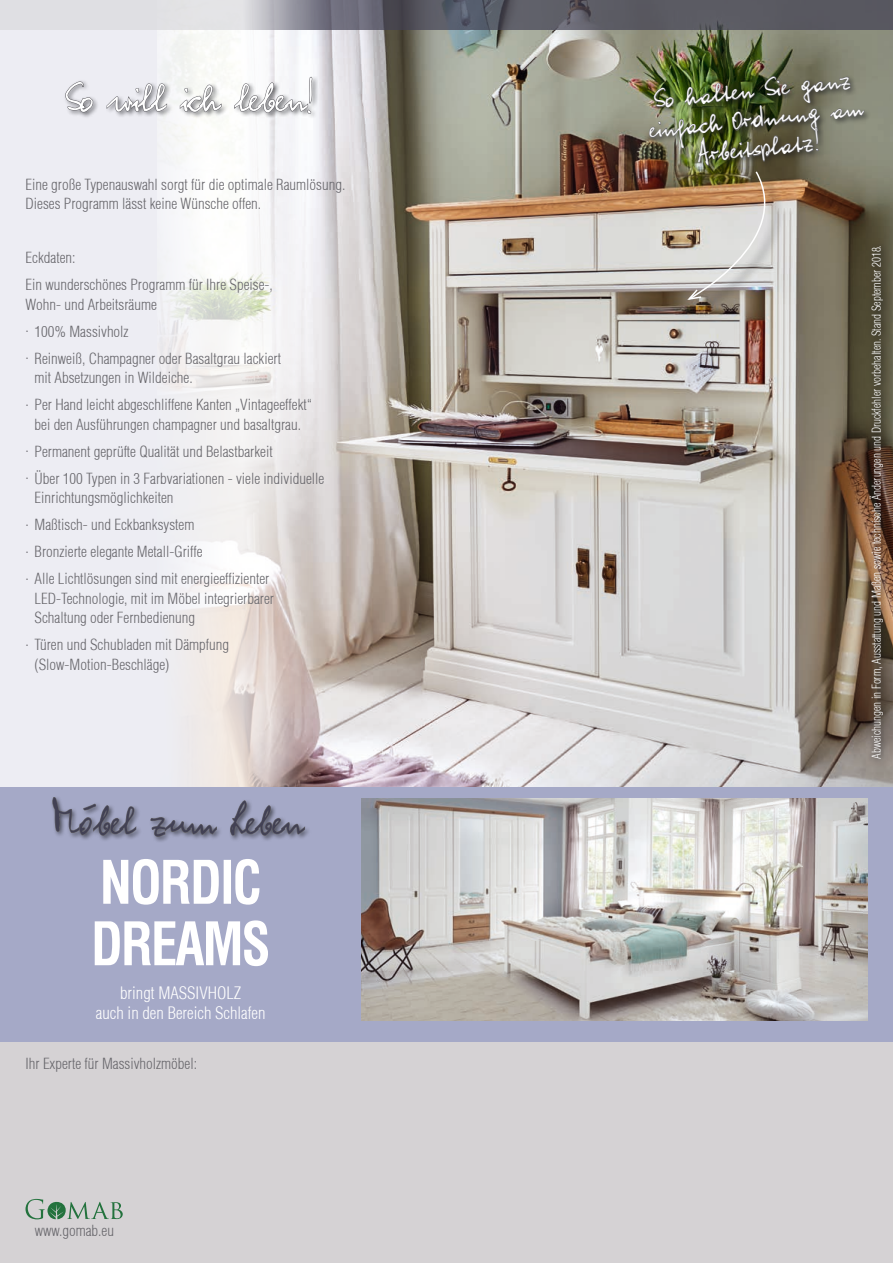
<style>
.page{position:relative;width:893px;height:1263px;background:#fff}
.page>*{position:absolute;margin:0;border:0;box-sizing:border-box;transform-origin:0 0}
.t1{font:63.15px "WIP Money Maker";letter-spacing:-.03em;color:#fff;scale:.89 1}
.t2{font:63.15px "WIP Money Maker";letter-spacing:-.03em;color:#424154;scale:.89 1}
.t3{font:700 condensed 58.5px/61.5px "Helvetica";letter-spacing:-.04em;color:#fff;scale:.9 1}
.t4{font:40.95px/29px "WIP Money Maker";color:#fff;text-align:center;scale:.9 1}
.t5{font:300 condensed 16.8px/20.1px "Helvetica";color:#fff;text-align:center}
.t6{font:300 condensed 15px/27px "Helvetica";color:#68676c}
.t7{font:300 condensed 12px "Helvetica";color:#fff;scale:.93 1}
</style>
<div class="page">
<div style="left:0;top:1042px;width:893px;height:221px;background:#d5d2d4"></div>
<div style="left:0;top:0;width:893px;height:1042px;background:#a5a9c7"></div>
<img style="left:327px;top:30px;width:566px;height:757px">
<img style="left:361px;top:798px;width:506px;height:223px">
<svg style="left:327px;top:0;width:566px;height:30px;fill:#5a5b63"></svg>
<svg style="left:26px;top:1199px;width:97px;height:20px"></svg>
<div style="left:648px;top:74px;width:224px;height:99px;background:#1b1c20;opacity:.9"></div>
<div style="left:691px;top:175px;width:93px;height:143px;background:#1b1c20;opacity:.75"></div>
<img style="left:649px;top:76px;width:216px;height:225px">
<div style="left:50px;top:796px;width:261px;height:47px;background:#1b1c20;opacity:.75"></div>
<svg style="left:52px;top:797px;width:85px;height:39px"></svg>
<svg style="left:150px;top:817px;width:67px;height:20px"></svg>
<svg style="left:230px;top:800px;width:75px;height:36px"></svg>
<svg style="left:0;top:0;width:327px;height:787px;fill:#ededf3"></svg>
<svg style="left:864px;top:240px;width:28px;height:528px"></svg>
<div style="left:63px;top:75px;width:256px;height:44px;background:#1b1c20;opacity:.75"></div>
<svg style="left:65px;top:81px;width:28px;height:32px"></svg>
<svg style="left:106px;top:83px;width:61px;height:29px"></svg>
<svg style="left:180px;top:84px;width:42px;height:29px"></svg>
<svg style="left:234px;top:77px;width:79px;height:37px"></svg>
<h1 class="t1" style="left:65px;top:72px;width:281px">So will ich leben!</h1>
<p class="t6" style="left:26px;top:175px;width:321px;line-height:19.5px">Eine große Typenauswahl sorgt für die optimale Raumlösung.<br>Dieses Programm lässt keine Wünsche offen.</p>
<p class="t6" style="left:26px;top:244px;width:249px">Eckdaten:<br>Ein wunderschönes Programm für Ihre Speise-,</p>
<p class="t6" style="left:26px;top:291px;width:257px">Wohn- und Arbeitsräume<br>. 100% Massivholz<br>. Reinweiß, Champagner oder Basaltgrau lackiert</p>
<p class="t6" style="left:26px;top:364px;width:288px;text-indent:9px">mit Absetzungen in Wildeiche.<br>. Per Hand leicht abgeschliffene Kanten „Vintageeffekt“</p>
<p class="t6" style="left:26px;top:411px;width:300px;text-indent:9px">bei den Ausführungen champagner und basaltgrau.<br>. Permanent geprüfte Qualität und Belastbarkeit<br>. Über 100 Typen in 3 Farbvariationen - viele individuelle</p>
<p class="t6" style="left:26px;top:484px;width:245px;text-indent:9px">Einrichtungsmöglichkeiten<br>. Maßtisch- und Eckbanksystem<br>. Bronzierte elegante Metall-Griffe<br>. Alle Lichtlösungen sind mit energieeffizienter</p>
<p class="t6" style="left:35px;top:589px;width:241px;line-height:19.5px">LED-Technologie, mit im Möbel integrierbarer<br>Schaltung oder Fernbedienung</p>
<p class="t6" style="left:35px;top:635px;width:196px;line-height:19.5px;text-indent:-9px">. Türen und Schubladen mit Dämpfung (Slow-Motion-Beschläge)</p>
<h1 class="t2" style="left:51px;top:795px;width:285px">Möbel zum Leben</h1>
<h2 class="t3" style="left:91px;top:850px;width:201px">NORDIC<br>DREAMS</h2>
<p class="t5" style="left:96px;top:983px;width:171px">bringt MASSIVHOLZ<br>auch in den Bereich Schlafen</p>
<p class="t6" style="left:26px;top:1050px;width:173px">Ihr Experte für Massivholzmöbel:</p>
<p class="t6" style="left:35px;top:1217px;width:81px">www.gomab.eu</p>
<h3 class="t4" style="left:644px;top:92px;width:241px;rotate:-6deg">So halten Sie ganz einfach Ordnung am<br>Arbeitsplatz!</h3>
<p class="t7" style="left:869px;top:759px;width:554px;rotate:-90deg">Abweichungen in Form, Ausstattung und Maßen sowie technische Änderungen und Druckfehler vorbehalten. Stand September 2018.</p>
</div>
